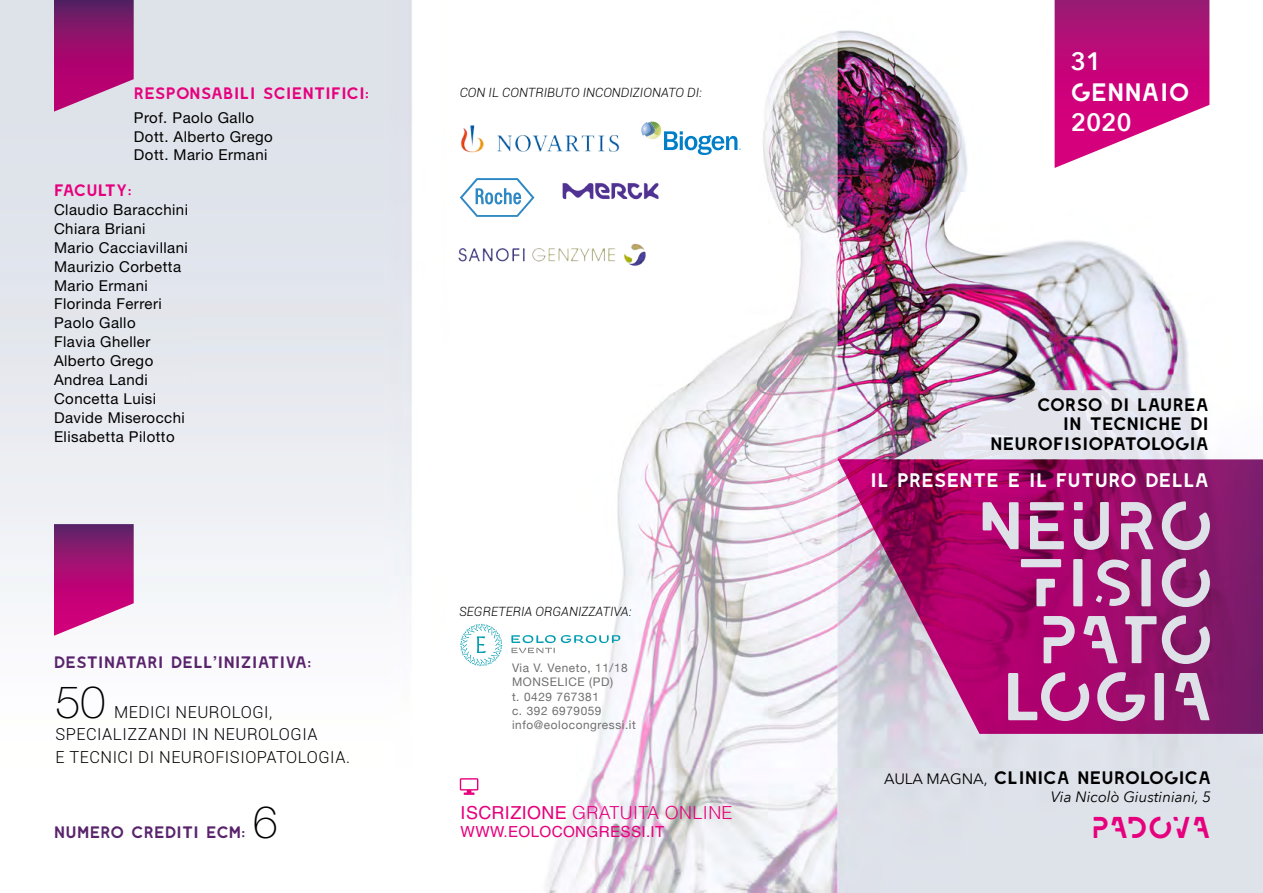
<style>
.page{position:relative;width:1263px;height:893px;background:#fff}
.page>*{position:absolute;margin:0;border:0;box-sizing:border-box;transform-origin:0 0}
.t1{font:67.35px/57px "LEIXO DEMO";color:#dee1e8;text-align:right}
.t2{font:100 45px "Helvetica Neue";color:#000}
.t3{font:30px "LEIXO DEMO";color:#e6007d}
.t4{font:25.05px "LEIXO DEMO";color:#fff}
.t5{font:600 25.05px "Avenir Next";color:#fff}
.t6{font:19.5px "LEIXO DEMO";color:#fff}
.t7{font:18px/19.5px "LEIXO DEMO";color:#000;text-align:right}
.t8{font:300 18px "Helvetica";letter-spacing:.02em;color:#e6007d}
.t9{font:300 16.5px/22.5px "Roboto";letter-spacing:.03em;color:#000}
.t10{font:16.5px "LEIXO DEMO";color:#59246c}
.t11{font:16.5px "LEIXO DEMO";color:#e6007d}
.t12{font:16.5px "LEIXO DEMO";letter-spacing:-.025em;color:#e6007d}
.t13{font:15.3px "Helvetica";letter-spacing:.02em;color:#e6007d}
.t14{font:15px/18.9px "Helvetica Neue";letter-spacing:.03em;color:#000}
.t15{font:italic 15px "Avenir Next";color:#000}
.t16{font:italic 300 12.75px "Roboto";color:#000}
.t17{font:11.85px/14.1px "Helvetica Neue";letter-spacing:.05em;color:#706f6f}
.s1{font-family:"Helvetica";font-weight:700}
.s2{font-weight:400}
.s3{font-family:"Avenir Next";font-size:15px}
</style>
<div class="page">
<img style="left:0;top:0;width:1263px;height:893px">
<svg style="left:460px;top:778px;width:18px;height:17px"></svg>
<svg style="left:460px;top:624px;width:43px;height:42px"></svg>
<svg style="left:511px;top:635px;width:109px;height:18px"></svg>
<svg style="left:838px;top:459px;width:425px;height:275px;background:#a22a7a"></svg>
<svg style="left:1054px;top:0;width:155px;height:168px"></svg>
<svg style="left:641px;top:122px;width:100px;height:33px"></svg>
<img style="left:557px;top:183px;width:106px;height:16px">
<img style="left:460px;top:124px;width:160px;height:29px">
<svg style="left:460px;top:178px;width:74px;height:39px"></svg>
<img style="left:433px;top:222px;width:238px;height:65px">
<svg style="left:54px;top:0;width:80px;height:112px;background:#a02c7d"></svg>
<svg style="left:54px;top:524px;width:80px;height:112px;background:#b03086"></svg>
<img style="left:893px;top:390px;width:370px;height:69px">
<p class="t11" style="left:134px;top:85px;width:237px">RESPONSABILI SCIENTIFICI:</p>
<p class="t14" style="left:134px;top:108px;width:140px">Prof. Paolo Gallo<br>Dott. Alberto Grego<br>Dott. Mario Ermani</p>
<p class="t12" style="left:54px;top:182px;width:79px">FACULTY:</p>
<p class="t14" style="left:54px;top:200px;width:136px">Claudio Baracchini<br>Chiara Briani<br>Mario Cacciavillani<br>Maurizio Corbetta<br>Mario Ermani<br>Florinda Ferreri<br>Paolo Gallo<br>Flavia Gheller<br>Alberto Grego<br>Andrea Landi<br>Concetta Luisi<br>Davide Miserocchi<br>Elisabetta Pilotto</p>
<p class="t10" style="left:54px;top:654px;width:259px">DESTINATARI DELL<span class="s1">’</span>INIZIATIVA:</p>
<h2 class="t2" style="left:55px;top:676px;width:52px">50</h2>
<p class="t9" style="left:55px;top:700px;width:296px;text-indent:59px">MEDICI NEUROLOGI,<br>SPECIALIZZANDI IN NEUROLOGIA<br>E TECNICI DI NEUROFISIOPATOLOGIA.</p>
<p class="t10" style="left:54px;top:824px;width:193px">NUMERO CREDITI ECM:</p>
<h2 class="t2" style="left:253px;top:796px;width:27px">6</h2>
<p class="t16" style="left:460px;top:84px;width:244px">CON IL CONTRIBUTO INCONDIZIONATO DI:</p>
<p class="t16" style="left:459px;top:603px;width:174px">SEGRETERIA ORGANIZZATIVA:</p>
<p class="t17" style="left:512px;top:661px;width:125px">Via V. Veneto, 11/18<br>MONSELICE (PD)<br>t. 0429 767381<br>c. 392 6979059 info@eolocongressi.it</p>
<p class="t8" style="left:461px;top:801px;width:273px"><span class="s2">ISCRIZIONE</span> GRATUITA ONLINE</p>
<p class="t13" style="left:461px;top:823px;width:205px">WWW.EOLOCONGRESSI.IT</p>
<h3 class="t5" style="left:1071px;top:40px;width:32px">31</h3>
<h3 class="t4" style="left:1071px;top:79px;width:120px">GENNAIO</h3>
<h3 class="t5" style="left:1071px;top:100px;width:63px">2020</h3>
<p class="t7" style="left:991px;top:395px;width:220px">CORSO DI LAUREA<br>IN TECNICHE DI<br>NEUROFISIOPATOLOGIA</p>
<h3 class="t6" style="left:870px;top:469px;width:340px">IL PRESENTE E IL FUTURO DELLA</h3>
<h1 class="t1" style="left:977px;top:498px;width:238px">NEURO<br>FISIO<br>PATO<br>LOGIA</h1>
<p class="t7" style="left:884px;top:768px;width:329px"><span class="s3">AULA MAGNA,</span> CLINICA NEUROLOGICA</p>
<p class="t15" style="left:1051px;top:784px;width:162px">Via Nicolò Giustiniani, 5</p>
<h3 class="t3" style="left:1091px;top:812px;width:121px">PADOVA</h3>
</div>
